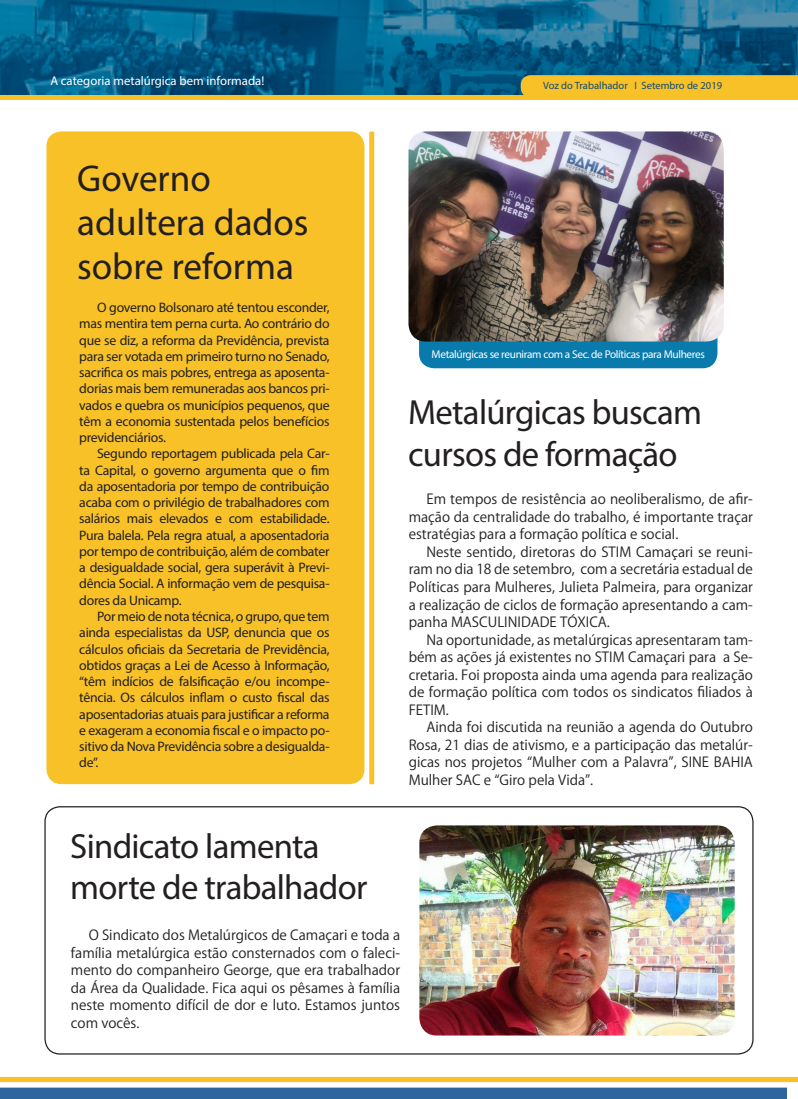
<style>
.page{position:relative;width:798px;height:1099px;background:#fff}
.page>*{position:absolute;margin:0;border:0;box-sizing:border-box;transform-origin:0 0}
.t1{font:37.5px/43.8px "Myriad Pro";color:#231f20}
.t2{font:35px/41.2px "Myriad Pro";letter-spacing:-.02em;color:#231f20}
.t3{font:13.75px/16.2px "Myriad Pro";letter-spacing:-.02em;color:#231f20;text-align:justify}
.t4{font:13.75px/17.5px "Koz Go Pr 6 N";color:#231f20;text-align:justify}
.t5{font:12.75px "Myriad Pro";color:#fff}
.t6{font:11.25px "Myriad Pro";letter-spacing:-.03em;color:#fff}
.t7{font:10.5px "Myriad Pro";color:#134b73}
</style>
<div class="page">
<div style="left:44px;top:806px;width:709px;height:248px;border:1px solid #231f20;border-radius:15px"></div>
<div style="left:46px;top:131px;width:318px;height:653px;background:#f7c127;border-radius:15px"></div>
<div style="left:369px;top:132px;width:5px;height:652px;background:#f7c127"></div>
<img style="left:0;top:0;width:797px;height:95px">
<div style="left:0;top:95px;width:797px;height:5px;background:#f7c127"></div>
<img style="left:0;top:1082px;width:785px;height:16px">
<div style="left:520px;top:75px;width:277px;height:20px;background:#f7c127"></div>
<svg style="left:0;top:1076px;width:797px;height:6px"></svg>
<img style="left:419px;top:825px;width:315px;height:210px">
<div style="left:419px;top:322px;width:298px;height:46px;background:#087aac;border-radius:15px"></div>
<img style="left:408px;top:131px;width:315px;height:210px">
<p class="t5" style="left:50px;top:72px;width:215px">A categoria metalúrgica bem informada!</p>
<p class="t7" style="left:543px;top:79px;width:180px">Voz do Trabalhador I Setembro de 2019</p>
<p class="t1" style="left:77px;top:156px;width:233px">Governo adultera dados sobre reforma</p>
<p class="t3" style="left:79px;top:299px;width:252px;text-indent:18px">O governo Bolsonaro até tentou esconder, mas mentira tem perna curta. Ao contrário do que se diz, a reforma da Previdência, prevista para ser votada em primeiro turno no Senado, sacrifica os mais pobres, entrega as aposenta&shy;dorias mais bem remuneradas aos bancos pri&shy;vados e quebra os municípios pequenos, que têm a economia sustentada pelos benefícios previdenciários.</p>
<p class="t3" style="left:79px;top:445px;width:252px;text-indent:18px">Segundo reportagem publicada pela Car&shy;ta Capital, o governo argumenta que o fim da aposentadoria por tempo de contribuição acaba com o privilégio de trabalhadores com salários mais elevados e com estabilidade.<br>Pura balela. Pela regra atual, a aposentadoria por tempo de contribuição, além de combater a desigualdade social, gera superávit à Previ&shy;dência Social. A informação vem de pesquisa&shy;dores da Unicamp.</p>
<p class="t3" style="left:79px;top:608px;width:252px;text-indent:18px">Por meio de nota técnica, o grupo, que tem ainda especialistas da USP, denuncia que os cálculos oficiais da Secretaria de Previdência, obtidos graças a Lei de Acesso à Informação, “têm indícios de falsificação e/ou incompe&shy;tência. Os cálculos inflam o custo fiscal das aposentadorias atuais para justificar a reforma e exageram a economia fiscal e o impacto po&shy;sitivo da Nova Previdência sobre a desigualda&shy;de”.</p>
<p class="t6" style="left:431px;top:347px;width:275px">Metalúrgicas se reuniram com a Sec. de Políticas para Mulheres</p>
<p class="t2" style="left:408px;top:391px;width:295px">Metalúrgicas buscam cursos de formação</p>
<p class="t4" style="left:408px;top:491px;width:345px;text-indent:18px">Em tempos de resistência ao neoliberalismo, de afir&shy;mação da centralidade do trabalho, é importante traçar estratégias para a formação política e social.</p>
<p class="t4" style="left:408px;top:543px;width:345px;text-indent:18px">Neste sentido, diretoras do STIM Camaçari se reuni&shy;ram no dia 18 de setembro, com a secretária estadual de Políticas para Mulheres, Julieta Palmeira, para organizar a realização de ciclos de formação apresentando a cam&shy;panha MASCULINIDADE TÓXICA.</p>
<p class="t4" style="left:408px;top:631px;width:345px;text-indent:18px">Na oportunidade, as metalúrgicas apresentaram tam&shy;bém as ações já existentes no STIM Camaçari para a Se&shy;cretaria. Foi proposta ainda uma agenda para realização de formação política com todos os sindicatos filiados à FETIM.</p>
<p class="t4" style="left:408px;top:718px;width:345px;text-indent:18px">Ainda foi discutida na reunião a agenda do Outubro Rosa, 21 dias de ativismo, e a participação das metalúr&shy;gicas nos projetos “Mulher com a Palavra”, SINE BAHIA Mulher SAC e “Giro pela Vida”.</p>
<p class="t2" style="left:70px;top:825px;width:298px">Sindicato lamenta morte de trabalhador</p>
<p class="t4" style="left:71px;top:926px;width:330px;text-indent:18px">O Sindicato dos Metalúrgicos de Camaçari e toda a família metalúrgica estão consternados com o faleci&shy;mento do companheiro George, que era trabalhador da Área da Qualidade. Fica aqui os pêsames à família neste momento difícil de dor e luto. Estamos juntos com vocês.</p>
</div>
